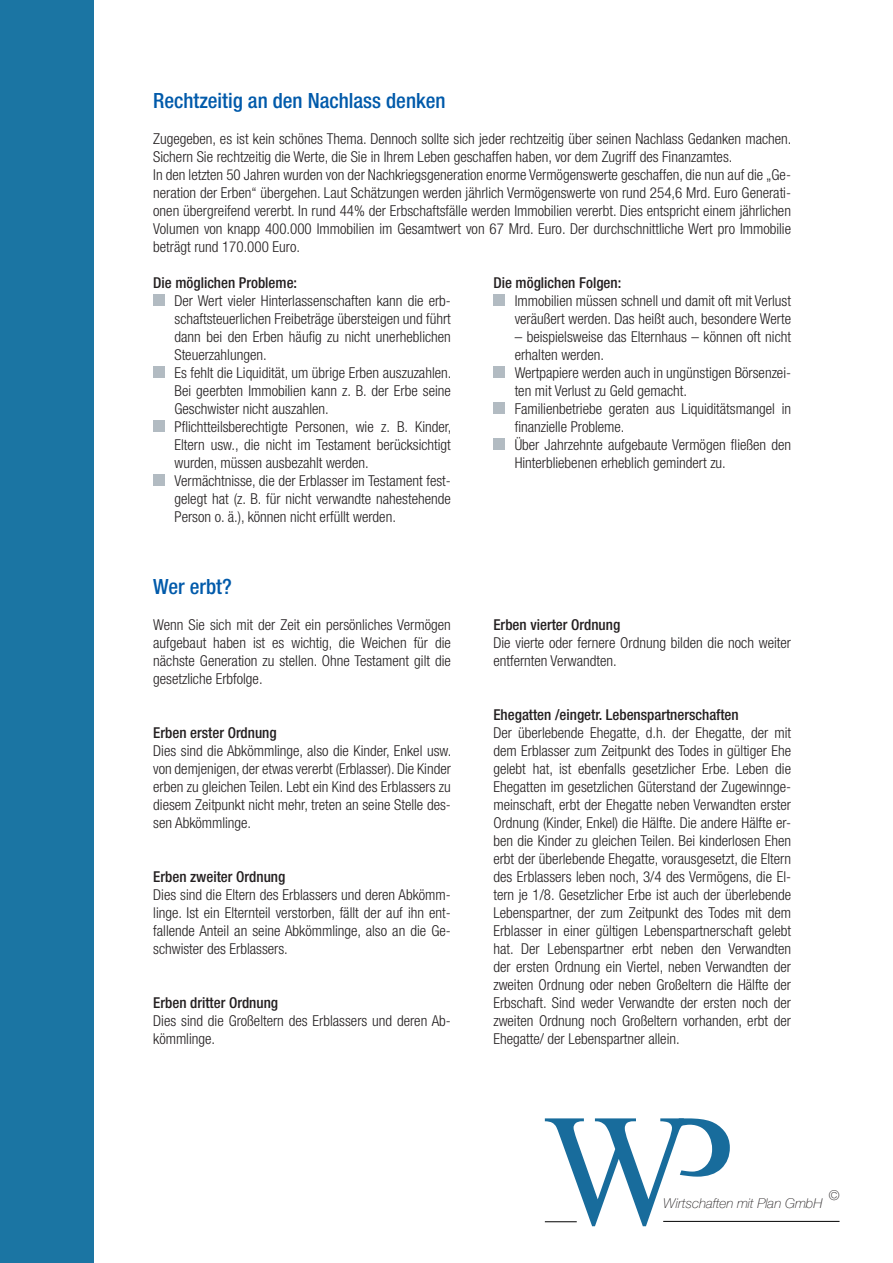
<style>
.page{position:relative;width:893px;height:1263px;background:#fff}
.page>*{position:absolute;margin:0;border:0;box-sizing:border-box;transform-origin:0 0}
.t1{font:500 condensed 21px "Helvetica Neue LT Std";color:#015aaa}
.t2{font:300 condensed 15px/18px "Helvetica Neue LT Std";color:#231f20}
.t3{font:italic 100 13.5px "Helvetica Neue";color:#231f20}
.s1{font-weight:500}
</style>
<div class="page">
<div style="left:0;top:0;width:94px;height:1263px;background:#1b75a3"></div>
<svg style="left:545px;top:1118px;width:185px;height:108px"></svg>
<hr style="left:663px;top:1221px;width:176px;height:1px;background:#000001">
<hr style="left:545px;top:1221px;width:32px;height:1px;background:#000001">
<div style="left:153px;top:295px;width:11px;height:11px;background:#b2bbc2"></div>
<div style="left:153px;top:367px;width:11px;height:11px;background:#b2bbc2"></div>
<div style="left:153px;top:421px;width:11px;height:11px;background:#b2bbc2"></div>
<div style="left:153px;top:475px;width:11px;height:11px;background:#b2bbc2"></div>
<div style="left:493px;top:295px;width:11px;height:11px;background:#b2bbc2"></div>
<div style="left:493px;top:367px;width:11px;height:11px;background:#b2bbc2"></div>
<div style="left:493px;top:403px;width:11px;height:11px;background:#b2bbc2"></div>
<div style="left:493px;top:439px;width:11px;height:11px;background:#b2bbc2"></div>
<p class="t1" style="left:153px;top:88px;width:294px">Rechtzeitig an den Nachlass denken</p>
<p class="t2" style="left:153px;top:129px;width:640px">Zugegeben, es ist kein schönes Thema. Dennoch sollte sich jeder rechtzeitig über seinen Nachlass Gedanken machen.<br>Sichern Sie rechtzeitig die Werte, die Sie in Ihrem Leben geschaffen haben, vor dem Zugriff des Finanzamtes.<br>In den letzten 50 Jahren wurden von der Nachkriegsgeneration enorme Vermögenswerte geschaffen, die nun auf die „Ge&shy;neration der Erben“ übergehen. Laut Schätzungen werden jährlich Vermögenswerte von rund 254,6 Mrd. Euro Generati&shy;onen übergreifend vererbt. In rund 44% der Erbschaftsfälle werden Immobilien vererbt. Dies entspricht einem jährlichen Volumen von knapp 400.000 Immobilien im Gesamtwert von 67 Mrd. Euro. Der durchschnittliche Wert pro Immobilie beträgt rund 170.000 Euro.</p>
<p class="t2" style="left:174px;top:273px;width:278px;text-indent:-21px"><span class="s1">Die möglichen Probleme:<br></span>Der Wert vieler Hinterlassenschaften kann die erb&shy;schaftsteuerlichen Freibeträge übersteigen und führt dann bei den Erben häufig zu nicht unerheblichen Steuerzahlungen.<br>Es fehlt die Liquidität, um übrige Erben auszuzahlen.<br>Bei geerbten Immobilien kann z. B. der Erbe seine Geschwister nicht auszahlen.<br>Pflichtteilsberechtigte Personen, wie z. B. Kinder, Eltern usw., die nicht im Testament berücksichtigt wurden, müssen ausbezahlt werden.<br>Vermächtnisse, die der Erblasser im Testament fest&shy;gelegt hat (z. B. für nicht verwandte nahestehende Person o. ä.), können nicht erfüllt werden.</p>
<p class="t2" style="left:515px;top:273px;width:278px;text-indent:-21px"><span class="s1">Die möglichen Folgen:<br></span>Immobilien müssen schnell und damit oft mit Verlust veräußert werden. Das heißt auch, besondere Werte</p>
<p class="t2" style="left:515px;top:327px;width:278px">– beispielsweise das Elternhaus – können oft nicht erhalten werden.<br>Wertpapiere werden auch in ungünstigen Börsenzei&shy;ten mit Verlust zu Geld gemacht.<br>Familienbetriebe geraten aus Liquiditätsmangel in finanzielle Probleme.<br>Über Jahrzehnte aufgebaute Vermögen fließen den Hinterbliebenen erheblich gemindert zu.</p>
<p class="t1" style="left:153px;top:574px;width:80px">Wer erbt?</p>
<p class="t2" style="left:153px;top:615px;width:299px;text-align:justify">Wenn Sie sich mit der Zeit ein persönliches Vermögen aufgebaut haben ist es wichtig, die Weichen für die nächste Generation zu stellen. Ohne Testament gilt die gesetzliche Erbfolge.</p>
<p class="t2" style="left:153px;top:723px;width:300px"><span class="s1">Erben erster Ordnung<br></span>Dies sind die Abkömmlinge, also die Kinder, Enkel usw. von demjenigen, der etwas vererbt (Erblasser). Die Kinder erben zu gleichen Teilen. Lebt ein Kind des Erblassers zu diesem Zeitpunkt nicht mehr, treten an seine Stelle des&shy;sen Abkömmlinge.</p>
<p class="t2" style="left:153px;top:867px;width:299px"><span class="s1">Erben zweiter Ordnung<br></span>Dies sind die Eltern des Erblassers und deren Abkömm&shy;linge. Ist ein Elternteil verstorben, fällt der auf ihn ent&shy;fallende Anteil an seine Abkömmlinge, also an die Ge&shy;schwister des Erblassers.</p>
<p class="t2" style="left:153px;top:993px;width:299px"><span class="s1">Erben dritter Ordnung<br></span>Dies sind die Großeltern des Erblassers und deren Ab&shy;kömmlinge.</p>
<p class="t2" style="left:493px;top:615px;width:299px"><span class="s1">Erben vierter Ordnung<br></span>Die vierte oder fernere Ordnung bilden die noch weiter entfernten Verwandten.</p>
<p class="t2" style="left:493px;top:705px;width:299px"><span class="s1">Ehegatten /eingetr. Lebenspartnerschaften<br></span>Der überlebende Ehegatte, d.h. der Ehegatte, der mit dem Erblasser zum Zeitpunkt des Todes in gültiger Ehe gelebt hat, ist ebenfalls gesetzlicher Erbe. Leben die Ehegatten im gesetzlichen Güterstand der Zugewinnge&shy;meinschaft, erbt der Ehegatte neben Verwandten erster Ordnung (Kinder, Enkel) die Hälfte. Die andere Hälfte er&shy;ben die Kinder zu gleichen Teilen. Bei kinderlosen Ehen erbt der überlebende Ehegatte, vorausgesetzt, die Eltern des Erblassers leben noch, 3/4 des Vermögens, die El&shy;tern je 1/8. Gesetzlicher Erbe ist auch der überlebende Lebenspartner, der zum Zeitpunkt des Todes mit dem Erblasser in einer gültigen Lebenspartnerschaft gelebt hat. Der Lebenspartner erbt neben den Verwandten der ersten Ordnung ein Viertel, neben Verwandten der zweiten Ordnung oder neben Großeltern die Hälfte der Erbschaft. Sind weder Verwandte der ersten noch der zweiten Ordnung noch Großeltern vorhanden, erbt der Ehegatte/ der Lebenspartner allein.</p>
<p class="t3" style="left:829px;top:1185px;width:12px">©</p>
<p class="t3" style="left:663px;top:1193px;width:161px">Wirtschaften mit Plan GmbH</p>
</div>
